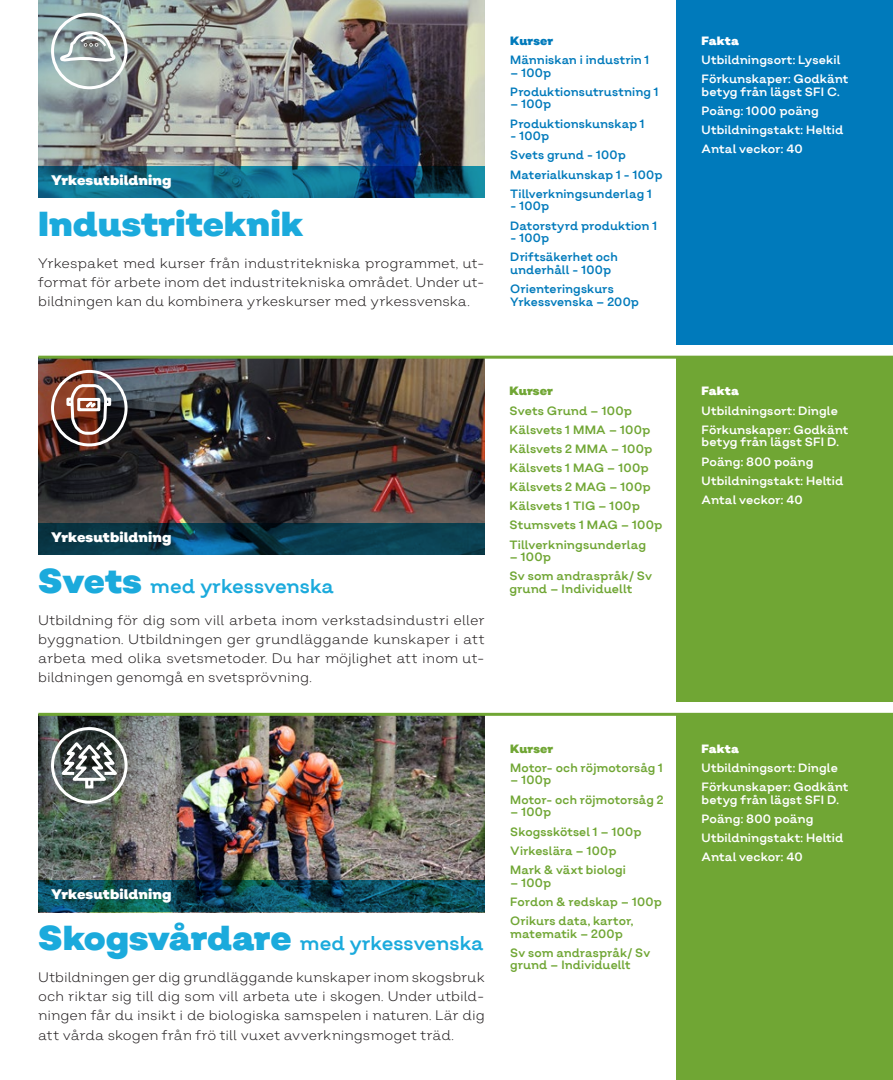
<style>
.page{position:relative;width:893px;height:1080px;background:#fff}
.page>*{position:absolute;margin:0;border:0;box-sizing:border-box;transform-origin:0 0}
.Rubrik_halvsidor{font:900 34.5px "Salvatore";color:#1baadc}
.Rubrik_halvsidor-2{font:19.5px "Salvatore";color:#1baadc}
.Brödtext{font:300 13.8px/19.2px "Salvatore";color:#231f20;text-align:justify}
.Brödtext-2{font:900 13.8px "Salvatore";letter-spacing:.005em;color:#fff}
.minitext{font:12px/12.8px "Salvatore";letter-spacing:.005em;color:#70a634}
.minitext-2{font:12px/12.8px "Salvatore";letter-spacing:.005em;color:#fff}
.minitext-3{font:12px/12.8px "Salvatore";letter-spacing:.005em;color:#007abb}
.minitext-4{font:900 12px "Salvatore";letter-spacing:.015em;color:#fff}
.minitext-5{font:900 12px "Salvatore";letter-spacing:.005em;color:#70a634}
.minitext-6{font:900 12px "Salvatore";letter-spacing:.005em;color:#007abb}
.s1{font-weight:900;font-size:34.5px}
</style>
<div class="page">
<img style="left:38px;top:0;width:433px;height:166px">
<div style="left:676px;top:0;width:217px;height:344px;background:#007abb"></div>
<svg style="left:38px;top:166px;width:447px;height:32px;background:#0e6383"></svg>
<div style="left:51px;top:13px;width:77px;height:76px;border:3px solid #fff;border-radius:50%"></div>
<svg style="left:60px;top:30px;width:57px;height:34px"></svg>
<img style="left:471px;top:359px;width:14px;height:164px">
<img style="left:38px;top:359px;width:433px;height:164px">
<div style="left:676px;top:357px;width:217px;height:345px;background:#70a634"></div>
<hr style="left:38px;top:356px;width:855px;height:3px;background:#70a634">
<svg style="left:38px;top:523px;width:447px;height:32px;background:#093d51"></svg>
<div style="left:51px;top:370px;width:77px;height:76px;border:3px solid #fff;border-radius:50%"></div>
<svg style="left:69px;top:386px;width:40px;height:52px"></svg>
<div style="left:66px;top:398px;width:7px;height:8px;border:3px solid #fff"></div>
<div style="left:104px;top:398px;width:7px;height:8px;border:3px solid #fff"></div>
<img style="left:471px;top:716px;width:14px;height:164px">
<img style="left:38px;top:716px;width:433px;height:164px">
<div style="left:676px;top:714px;width:217px;height:366px;background:#70a634"></div>
<svg style="left:38px;top:880px;width:447px;height:32px;background:#0b4b59"></svg>
<div style="left:51px;top:727px;width:77px;height:77px;border:3px solid #fff;border-radius:50%"></div>
<div style="left:85px;top:778px;width:8px;height:10px;border:3px solid #fff"></div>
<svg style="left:56px;top:741px;width:67px;height:43px"></svg>
<hr style="left:38px;top:713px;width:855px;height:3px;background:#70a634">
<p class="Brödtext-2" style="left:51px;top:171px;width:122px">Yrkesutbildning</p>
<p class="Rubrik_halvsidor" style="left:38px;top:201px;width:267px">Industriteknik</p>
<p class="Brödtext" style="left:38px;top:253px;width:448px">Yrkespaket med kurser från industritekniska programmet, ut&shy;format för arbete inom det industritekniska området. Under ut&shy;bildningen kan du kombinera yrkeskurser med yrkessvenska.</p>
<p class="minitext-6" style="left:510px;top:33px;width:44px">Kurser</p>
<p class="minitext-3" style="left:510px;top:53px;width:141px">Människan i industrin 1</p>
<p class="minitext-3" style="left:510px;top:66px;width:42px">– 100p</p>
<p class="minitext-3" style="left:510px;top:85px;width:150px">Produktionsutrustning 1</p>
<p class="minitext-3" style="left:510px;top:98px;width:42px">– 100p</p>
<p class="minitext-3" style="left:510px;top:117px;width:136px">Produktionskunskap 1</p>
<p class="minitext-3" style="left:510px;top:130px;width:41px">- 100p</p>
<p class="minitext-3" style="left:510px;top:149px;width:117px">Svets grund - 100p</p>
<p class="minitext-3" style="left:510px;top:168px;width:154px">Materialkunskap 1 - 100p</p>
<p class="minitext-3" style="left:510px;top:187px;width:143px">Tillverkningsunderlag 1</p>
<p class="minitext-3" style="left:510px;top:200px;width:41px">- 100p</p>
<p class="minitext-3" style="left:510px;top:219px;width:148px">Datorstyrd produktion 1</p>
<p class="minitext-3" style="left:510px;top:232px;width:41px">- 100p</p>
<p class="minitext-3" style="left:510px;top:251px;width:109px">Driftsäkerhet och underhåll - 100p</p>
<p class="minitext-3" style="left:510px;top:283px;width:130px">Orienteringskurs<br>Yrkessvenska – 200p</p>
<p class="Brödtext-2" style="left:51px;top:528px;width:122px">Yrkesutbildning</p>
<p class="Rubrik_halvsidor-2" style="left:38px;top:574px;width:297px"><span class="s1">Svets</span> med yrkessvenska</p>
<p class="Brödtext" style="left:38px;top:610px;width:448px">Utbildning för dig som vill arbeta inom verkstadsindustri eller byggnation. Utbildningen ger grundläggande kunskaper i att arbeta med olika svetsmetoder. Du har möjlighet att inom ut&shy;bildningen genomgå en svetsprövning.</p>
<p class="Brödtext-2" style="left:51px;top:885px;width:122px">Yrkesutbildning</p>
<p class="Rubrik_halvsidor-2" style="left:38px;top:931px;width:447px"><span class="s1">Skogsvårdare</span> med yrkessvenska</p>
<p class="Brödtext" style="left:38px;top:968px;width:448px">Utbildningen ger dig grundläggande kunskaper inom skogsbruk och riktar sig till dig som vill arbeta ute i skogen. Under utbild&shy;ningen får du insikt i de biologiska samspelen i naturen. Lär dig att vårda skogen från frö till vuxet avverkningsmoget träd.</p>
<p class="minitext-5" style="left:509px;top:383px;width:45px">Kurser</p>
<p class="minitext" style="left:509px;top:404px;width:124px">Svets Grund – 100p</p>
<p class="minitext" style="left:509px;top:423px;width:143px">Kälsvets 1 MMA – 100p</p>
<p class="minitext" style="left:509px;top:442px;width:145px">Kälsvets 2 MMA – 100p</p>
<p class="minitext" style="left:509px;top:461px;width:141px">Kälsvets 1 MAG – 100p</p>
<p class="minitext" style="left:509px;top:480px;width:143px">Kälsvets 2 MAG – 100p</p>
<p class="minitext" style="left:509px;top:500px;width:132px">Kälsvets 1 TIG – 100p</p>
<p class="minitext" style="left:509px;top:519px;width:155px">Stumsvets 1 MAG – 100p</p>
<p class="minitext" style="left:509px;top:538px;width:138px">Tillverkningsunderlag</p>
<p class="minitext" style="left:509px;top:551px;width:43px">– 100p</p>
<p class="minitext" style="left:509px;top:570px;width:144px">Sv som andraspråk/ Sv grund – Individuellt</p>
<p class="minitext-5" style="left:510px;top:740px;width:44px">Kurser</p>
<p class="minitext" style="left:510px;top:761px;width:154px">Motor- och röjmotorsåg 1</p>
<p class="minitext" style="left:510px;top:774px;width:42px">– 100p</p>
<p class="minitext" style="left:510px;top:793px;width:155px">Motor- och röjmotorsåg 2</p>
<p class="minitext" style="left:510px;top:806px;width:42px">– 100p</p>
<p class="minitext" style="left:510px;top:825px;width:133px">Skogsskötsel 1 – 100p</p>
<p class="minitext" style="left:510px;top:844px;width:108px">Virkeslära – 100p</p>
<p class="minitext" style="left:510px;top:863px;width:117px">Mark &amp; växt biologi</p>
<p class="minitext" style="left:510px;top:876px;width:42px">– 100p</p>
<p class="minitext" style="left:510px;top:895px;width:153px">Fordon &amp; redskap – 100p</p>
<p class="minitext" style="left:510px;top:914px;width:125px">Orikurs data, kartor, matematik – 200p</p>
<p class="minitext" style="left:510px;top:946px;width:141px">Sv som andraspråk/ Sv grund – Individuellt</p>
<p class="minitext-4" style="left:702px;top:33px;width:39px">Fakta</p>
<p class="minitext-2" style="left:702px;top:53px;width:140px">Utbildningsort: Lysekil</p>
<p class="minitext-2" style="left:702px;top:72px;width:148px">Förkunskaper: Godkänt betyg från lägst SFI C.</p>
<p class="minitext-2" style="left:702px;top:104px;width:119px">Poäng: 1000 poäng</p>
<p class="minitext-2" style="left:702px;top:123px;width:143px">Utbildningstakt: Heltid</p>
<p class="minitext-2" style="left:702px;top:142px;width:103px">Antal veckor: 40</p>
<p class="minitext-4" style="left:702px;top:383px;width:39px">Fakta</p>
<p class="minitext-2" style="left:702px;top:404px;width:138px">Utbildningsort: Dingle</p>
<p class="minitext-2" style="left:702px;top:423px;width:148px">Förkunskaper: Godkänt betyg från lägst SFI D.</p>
<p class="minitext-2" style="left:702px;top:455px;width:113px">Poäng: 800 poäng</p>
<p class="minitext-2" style="left:702px;top:474px;width:143px">Utbildningstakt: Heltid</p>
<p class="minitext-2" style="left:702px;top:493px;width:103px">Antal veckor: 40</p>
<p class="minitext-4" style="left:702px;top:740px;width:39px">Fakta</p>
<p class="minitext-2" style="left:702px;top:761px;width:138px">Utbildningsort: Dingle</p>
<p class="minitext-2" style="left:702px;top:780px;width:148px">Förkunskaper: Godkänt betyg från lägst SFI D.</p>
<p class="minitext-2" style="left:702px;top:812px;width:113px">Poäng: 800 poäng</p>
<p class="minitext-2" style="left:702px;top:831px;width:143px">Utbildningstakt: Heltid</p>
<p class="minitext-2" style="left:702px;top:850px;width:103px">Antal veckor: 40</p>
</div>
